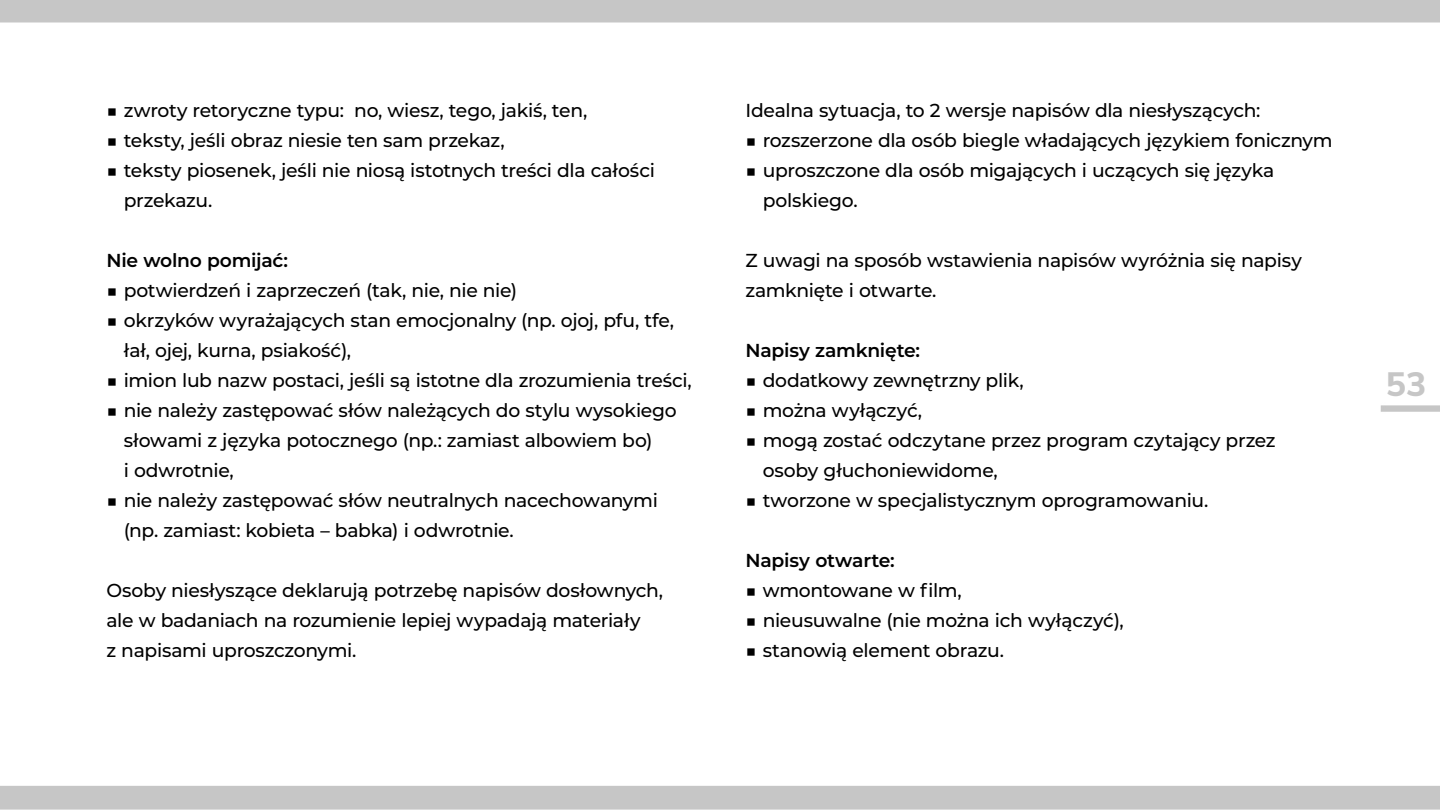
<style>
.page{position:relative;width:1440px;height:810px;background:#fff}
.page>*{position:absolute;margin:0;border:0;box-sizing:border-box;transform-origin:0 0}
.t1{font:800 33.75px "Mulish";color:#c6c6c6}
.body_txt{font:500 18.75px/30px "Montserrat";letter-spacing:-.015em;color:#000}
.body_txt-2{font:600 18.75px "Montserrat";letter-spacing:-.01em;color:#000}
</style>
<div class="page">
<p class="body_txt" style="left:106px;top:95px;width:482px">■ zwroty retoryczne typu: no, wiesz, tego, jakiś, ten,</p>
<p class="body_txt" style="left:106px;top:125px;width:400px">■ teksty, jeśli obraz niesie ten sam przekaz,</p>
<p class="body_txt" style="left:124px;top:155px;width:533px;text-indent:-17px">■ teksty piosenek, jeśli nie niosą istotnych treści dla całości przekazu.</p>
<p class="body_txt-2" style="left:106px;top:247px;width:183px">Nie wolno pomijać:</p>
<p class="body_txt" style="left:106px;top:275px;width:412px">■ potwierdzeń i zaprzeczeń (tak, nie, nie nie)</p>
<p class="body_txt" style="left:124px;top:305px;width:552px;text-indent:-17px">■ okrzyków wyrażających stan emocjonalny (np. ojoj, pfu, tfe, łał, ojej, kurna, psiakość),</p>
<p class="body_txt" style="left:106px;top:365px;width:587px">■ imion lub nazw postaci, jeśli są istotne dla zrozumienia treści,</p>
<p class="body_txt" style="left:124px;top:395px;width:555px;text-indent:-17px">■ nie należy zastępować słów należących do stylu wysokiego słowami z języka potocznego (np.: zamiast albowiem bo)<br>i odwrotnie,</p>
<p class="body_txt" style="left:124px;top:485px;width:536px;text-indent:-17px">■ nie należy zastępować słów neutralnych nacechowanymi (np. zamiast: kobieta – babka) i odwrotnie.</p>
<p class="body_txt" style="left:106px;top:575px;width:558px">Osoby niesłyszące deklarują potrzebę napisów dosłownych, ale w badaniach na rozumienie lepiej wypadają materiały<br>z napisami uproszczonymi.</p>
<p class="body_txt" style="left:746px;top:95px;width:517px">Idealna sytuacja, to 2 wersje napisów dla niesłyszących:</p>
<p class="body_txt" style="left:746px;top:125px;width:589px">■ rozszerzone dla osób biegle władających językiem fonicznym</p>
<p class="body_txt" style="left:763px;top:155px;width:513px;text-indent:-17px">■ uproszczone dla osób migających i uczących się języka polskiego.</p>
<p class="body_txt" style="left:746px;top:245px;width:558px">Z uwagi na sposób wstawienia napisów wyróżnia się napisy zamknięte i otwarte.</p>
<p class="body_txt-2" style="left:746px;top:337px;width:176px">Napisy zamknięte:</p>
<p class="body_txt" style="left:746px;top:365px;width:280px">■ dodatkowy zewnętrzny plik,</p>
<p class="body_txt" style="left:746px;top:395px;width:178px">■ można wyłączyć,</p>
<p class="body_txt" style="left:763px;top:425px;width:515px;text-indent:-17px">■ mogą zostać odczytane przez program czytający przez osoby głuchoniewidome,</p>
<p class="body_txt" style="left:746px;top:485px;width:464px">■ tworzone w specjalistycznym oprogramowaniu.</p>
<p class="body_txt-2" style="left:746px;top:547px;width:151px">Napisy otwarte:</p>
<p class="body_txt" style="left:746px;top:575px;width:218px">■ wmontowane w film,</p>
<p class="body_txt" style="left:746px;top:605px;width:380px">■ nieusuwalne (nie można ich wyłączyć),</p>
<p class="body_txt" style="left:746px;top:635px;width:260px">■ stanowią element obrazu.</p>
<h1 class="t1" style="left:1386px;top:359px;width:42px">53</h1>
</div>
